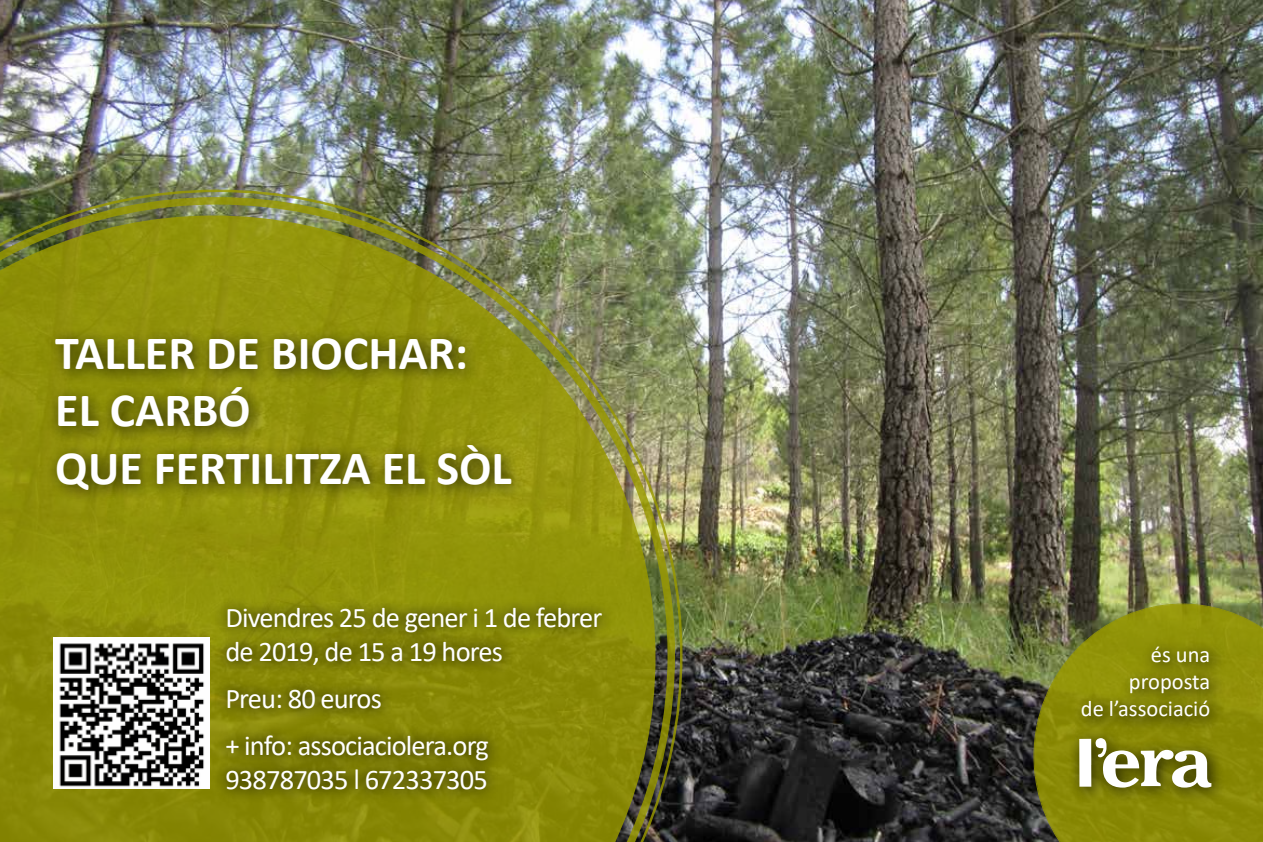
<style>
.page{position:relative;width:1263px;height:842px;background:#fff}
.page>*{position:absolute;margin:0;border:0;box-sizing:border-box;transform-origin:0 0}
.t1{font:700 48px/57.6px "Calibri";color:#fff}
.t2{font:28.5px/34.2px "Calibri";letter-spacing:-.03em;color:#fff}
.t3{font:22.5px/27px "Calibri";color:#fff;text-align:right}
</style>
<div class="page">
<img style="left:0;top:0;width:1263px;height:842px">
<svg style="left:1035px;top:605px;width:228px;height:237px;background:#838412"></svg>
<img style="left:0;top:190px;width:682px;height:652px">
<svg style="left:0;top:197px;width:675px;height:645px;background:#898b1f"></svg>
<div style="left:1071px;top:636px;width:155px;height:97px;background:#000;opacity:.97"></div>
<div style="left:1068px;top:728px;width:160px;height:76px;background:#000;opacity:.75"></div>
<svg style="left:1079px;top:738px;width:132px;height:50px"></svg>
<div style="left:46px;top:327px;width:482px;height:178px;background:#000;opacity:.75"></div>
<div style="left:213px;top:594px;width:402px;height:209px;background:#000;opacity:.97"></div>
<img style="left:54px;top:638px;width:155px;height:150px">
<h1 class="t1" style="left:55px;top:323px;width:458px">TALLER DE BIOCHAR:<br>EL CARBÓ<br>QUE FERTILITZA EL SÒL</h1>
<p class="t2" style="left:225px;top:600px;width:379px">Divendres 25 de gener i 1 de febrer de 2019, de 15 a 19 hores</p>
<p class="t2" style="left:225px;top:674px;width:265px;line-height:47px">Preu: 80 euros<br>+ info: associaciolera.org</p>
<p class="t2" style="left:225px;top:762px;width:264px">938787035 ׀ 672337305</p>
<p class="t3" style="left:1081px;top:640px;width:131px">és una proposta<br>de l’associació</p>
</div>
